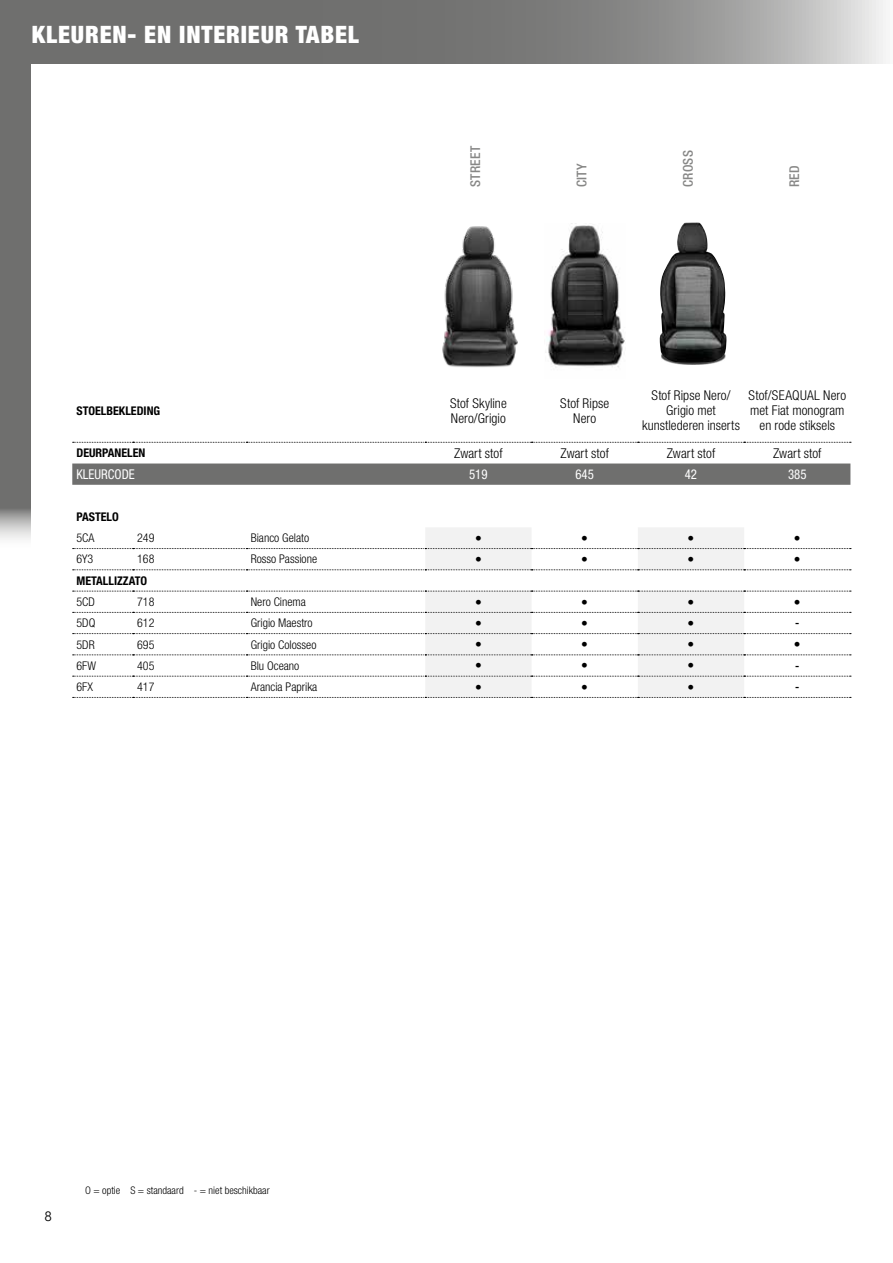
<style>
.page{position:relative;width:893px;height:1263px;background:#fff}
.page>*{position:absolute;margin:0;border:0;box-sizing:border-box;transform-origin:0 0}
.t1{font:900 condensed 24px "Helvetica Neue LT Std";letter-spacing:.035em;color:#fff}
.t2{font:300 condensed 13.5px/15px "Helvetica Neue LT Std";letter-spacing:.005em;color:#000;text-align:center}
.t3{font:condensed 13.5px "Helvetica Neue LT Std";color:#fff;scale:.95 1}
.t4{font:500 condensed 13.5px "Helvetica Neue LT Std";letter-spacing:.02em;color:#878786}
.t5{font:13.5px "Avenir";color:#000}
.t6{font:300 condensed 12px "Helvetica Neue LT Std";color:#000}
.t7{font:700 condensed 12px "Helvetica Neue LT Std";color:#000}
.t8{font:500 condensed 12px "Helvetica Neue LT Std";color:#000}
.t9{font:300 condensed 10.5px "Helvetica Neue LT Std";color:#000}
</style>
<div class="page">
<svg style="left:31px;top:0;width:853px;height:64px;background:#858584"></svg>
<div style="left:884px;top:0;width:9px;height:64px;background:#f6f6f6"></div>
<div style="left:0;top:0;width:31px;height:550px;background:#6f6f6e"></div>
<img style="left:442px;top:226px;width:76px;height:142px">
<img style="left:545px;top:223px;width:80px;height:145px">
<div style="left:661px;top:347px;width:64px;height:18px;background:#000;opacity:.75"></div>
<img style="left:659px;top:222px;width:68px;height:141px">
<svg style="left:72px;top:463px;width:778px;height:22px;background:#737372"></svg>
<svg style="left:425px;top:528px;width:319px;height:169px;fill:#f2f2f2"></svg>
<svg style="left:73px;top:442px;width:778px;height:1px"></svg>
<svg style="left:73px;top:548px;width:778px;height:1px"></svg>
<svg style="left:73px;top:569px;width:778px;height:1px"></svg>
<svg style="left:73px;top:591px;width:778px;height:1px"></svg>
<svg style="left:73px;top:612px;width:778px;height:1px"></svg>
<svg style="left:73px;top:633px;width:778px;height:1px"></svg>
<svg style="left:73px;top:654px;width:778px;height:1px"></svg>
<svg style="left:73px;top:676px;width:778px;height:1px"></svg>
<svg style="left:73px;top:697px;width:778px;height:1px"></svg>
<h1 class="t1" style="left:32px;top:19px;width:329px">KLEUREN- EN INTERIEUR TABEL</h1>
<p class="t4" style="left:467px;top:187px;width:43px;rotate:-90deg">STREET</p>
<p class="t4" style="left:574px;top:187px;width:26px;rotate:-90deg">CITY</p>
<p class="t4" style="left:680px;top:187px;width:38px;rotate:-90deg">CROSS</p>
<p class="t4" style="left:786px;top:187px;width:23px;rotate:-90deg">RED</p>
<p class="t7" style="left:77px;top:403px;width:85px">STOELBEKLEDING</p>
<p class="t2" style="left:450px;top:395px;width:58px;text-align:left">Stof Skyline<br>Nero/Grigio</p>
<p class="t2" style="left:560px;top:395px;width:50px">Stof Ripse<br>Nero</p>
<p class="t2" style="left:642px;top:388px;width:99px">Stof Ripse Nero/<br>Grigio met kunstlederen inserts</p>
<p class="t2" style="left:748px;top:388px;width:99px">Stof/SEAQUAL Nero met Fiat monogram en rode stiksels</p>
<p class="t7" style="left:77px;top:446px;width:70px">DEURPANELEN</p>
<p class="t2" style="left:454px;top:445px;width:50px">Zwart stof</p>
<p class="t2" style="left:560px;top:445px;width:50px">Zwart stof</p>
<p class="t2" style="left:667px;top:445px;width:50px">Zwart stof</p>
<p class="t2" style="left:773px;top:445px;width:50px">Zwart stof</p>
<p class="t3" style="left:77px;top:466px;width:63px">KLEURCODE</p>
<p class="t3" style="left:469px;top:466px;width:21px">519</p>
<p class="t3" style="left:575px;top:466px;width:21px">645</p>
<p class="t3" style="left:685px;top:466px;width:14px">42</p>
<p class="t3" style="left:788px;top:466px;width:21px">385</p>
<p class="t7" style="left:77px;top:509px;width:44px">PASTELO</p>
<p class="t6" style="left:77px;top:531px;width:19px">5CA</p>
<p class="t6" style="left:137px;top:531px;width:19px">249</p>
<p class="t6" style="left:251px;top:531px;width:60px">Bianco Gelato</p>
<p class="t2" style="left:475px;top:530px;width:8px">•</p>
<p class="t2" style="left:581px;top:530px;width:8px">•</p>
<p class="t2" style="left:688px;top:530px;width:8px">•</p>
<p class="t2" style="left:794px;top:530px;width:8px">•</p>
<p class="t6" style="left:77px;top:552px;width:18px">6Y3</p>
<p class="t6" style="left:137px;top:552px;width:19px">168</p>
<p class="t6" style="left:251px;top:552px;width:68px">Rosso Passione</p>
<p class="t2" style="left:475px;top:552px;width:8px">•</p>
<p class="t2" style="left:581px;top:552px;width:8px">•</p>
<p class="t2" style="left:688px;top:552px;width:8px">•</p>
<p class="t2" style="left:794px;top:552px;width:8px">•</p>
<p class="t7" style="left:77px;top:573px;width:72px">METALLIZZATO</p>
<p class="t6" style="left:77px;top:595px;width:20px">5CD</p>
<p class="t6" style="left:137px;top:595px;width:19px">718</p>
<p class="t6" style="left:251px;top:595px;width:57px">Nero Cinema</p>
<p class="t2" style="left:475px;top:594px;width:8px">•</p>
<p class="t2" style="left:581px;top:594px;width:8px">•</p>
<p class="t2" style="left:688px;top:594px;width:8px">•</p>
<p class="t2" style="left:794px;top:594px;width:8px">•</p>
<p class="t6" style="left:77px;top:616px;width:20px">5DQ</p>
<p class="t6" style="left:137px;top:616px;width:19px">612</p>
<p class="t6" style="left:251px;top:616px;width:63px">Grigio Maestro</p>
<p class="t2" style="left:475px;top:615px;width:8px">•</p>
<p class="t2" style="left:581px;top:615px;width:8px">•</p>
<p class="t2" style="left:688px;top:615px;width:8px">•</p>
<p class="t8" style="left:795px;top:616px;width:6px">-</p>
<p class="t6" style="left:77px;top:637px;width:20px">5DR</p>
<p class="t6" style="left:137px;top:637px;width:19px">695</p>
<p class="t6" style="left:251px;top:637px;width:67px">Grigio Colosseo</p>
<p class="t2" style="left:475px;top:637px;width:8px">•</p>
<p class="t2" style="left:581px;top:637px;width:8px">•</p>
<p class="t2" style="left:688px;top:637px;width:8px">•</p>
<p class="t2" style="left:794px;top:637px;width:8px">•</p>
<p class="t6" style="left:77px;top:659px;width:21px">6FW</p>
<p class="t6" style="left:137px;top:659px;width:19px">405</p>
<p class="t6" style="left:251px;top:659px;width:50px">Blu Oceano</p>
<p class="t2" style="left:475px;top:658px;width:8px">•</p>
<p class="t2" style="left:581px;top:658px;width:8px">•</p>
<p class="t2" style="left:688px;top:658px;width:8px">•</p>
<p class="t8" style="left:795px;top:658px;width:6px">-</p>
<p class="t6" style="left:77px;top:680px;width:18px">6FX</p>
<p class="t6" style="left:137px;top:680px;width:19px">417</p>
<p class="t6" style="left:251px;top:680px;width:68px">Arancia Paprika</p>
<p class="t2" style="left:475px;top:679px;width:8px">•</p>
<p class="t2" style="left:581px;top:679px;width:8px">•</p>
<p class="t2" style="left:688px;top:679px;width:8px">•</p>
<p class="t8" style="left:795px;top:680px;width:6px">-</p>
<p class="t5" style="left:45px;top:1208px;width:9px">8</p>
<p class="t9" style="left:85px;top:1184px;width:186px">O = optie S = standaard - = niet beschikbaar</p>
</div>
